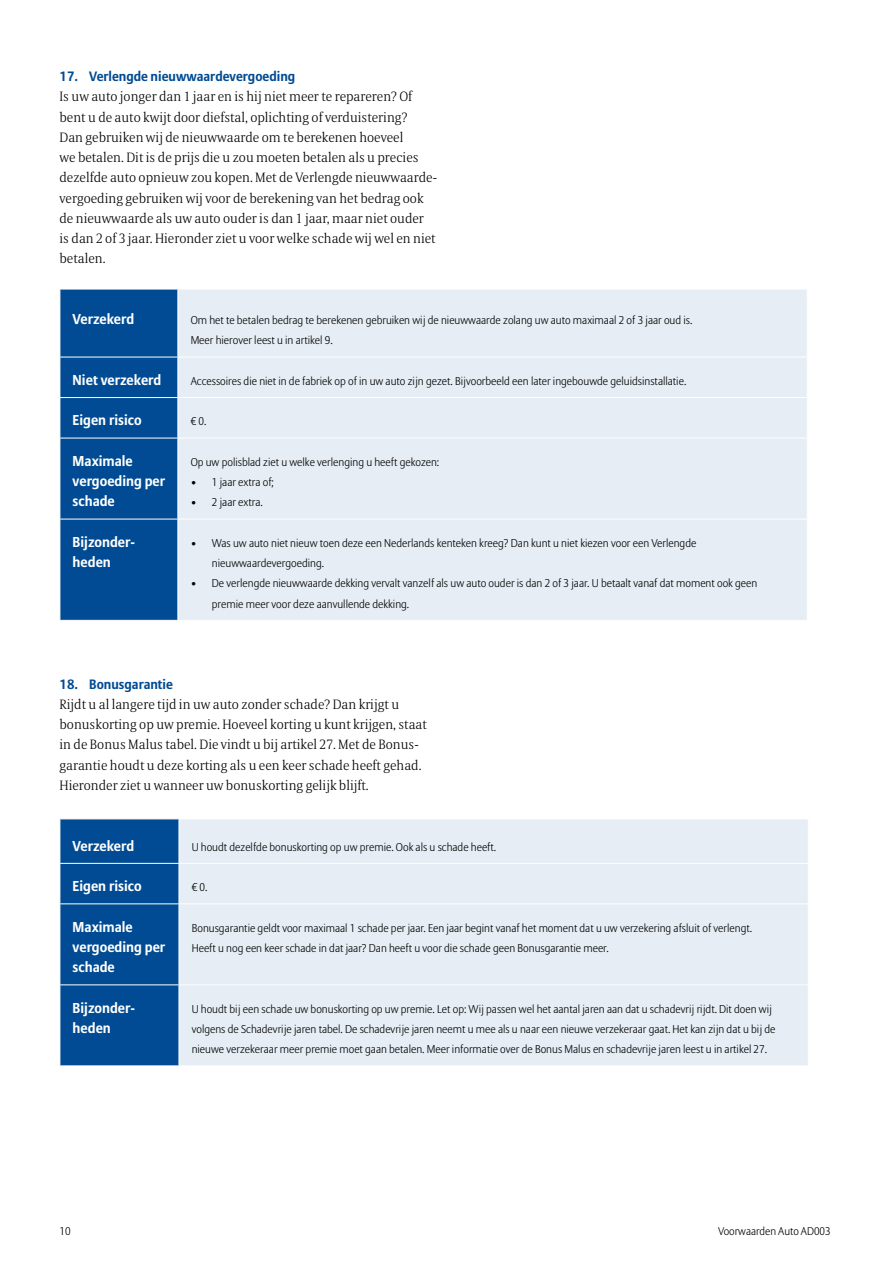
<style>
.page{position:relative;width:893px;height:1263px;background:#fff}
.page>*{position:absolute;margin:0;border:0;box-sizing:border-box;transform-origin:0 0}
.t1{font:700 14.25px/20.2px "Allianz Sans";color:#fff}
.t2{font:300 13.5px/20.2px "Allianz Serif";color:#000}
.t3{font:700 13.5px "Allianz Sans";color:#004b93}
.t4{font:300 11.25px/20.2px "Allianz Sans";color:#000}
.t5{font:300 11.1px "Allianz Sans";color:#000}
</style>
<div class="page">
<div style="left:61px;top:290px;width:117px;height:330px;background:#004b93"></div>
<div style="left:179px;top:290px;width:628px;height:330px;background:#e6edf4"></div>
<hr style="left:60px;top:357px;width:118px;height:1px;background:#fff">
<hr style="left:178px;top:357px;width:630px;height:1px;background:#fff">
<hr style="left:60px;top:397px;width:118px;height:1px;background:#fff">
<hr style="left:178px;top:397px;width:630px;height:1px;background:#fff">
<hr style="left:60px;top:438px;width:118px;height:1px;background:#fff">
<hr style="left:178px;top:438px;width:630px;height:1px;background:#fff">
<hr style="left:60px;top:519px;width:118px;height:1px;background:#fff">
<hr style="left:178px;top:519px;width:630px;height:1px;background:#fff">
<div style="left:61px;top:819px;width:118px;height:246px;background:#004b93"></div>
<div style="left:180px;top:819px;width:628px;height:246px;background:#e6edf4"></div>
<hr style="left:60px;top:863px;width:119px;height:1px;background:#fff">
<hr style="left:179px;top:863px;width:630px;height:1px;background:#fff">
<hr style="left:60px;top:903px;width:119px;height:1px;background:#fff">
<hr style="left:179px;top:903px;width:630px;height:1px;background:#fff">
<hr style="left:60px;top:984px;width:119px;height:1px;background:#fff">
<hr style="left:179px;top:984px;width:630px;height:1px;background:#fff">
<p class="t3" style="left:60px;top:68px;width:237px">17. Verlengde nieuwwaardevergoeding</p>
<p class="t2" style="left:60px;top:86px;width:379px">Is uw auto jonger dan 1 jaar en is hij niet meer te repareren? Of bent u de auto kwijt door diefstal, oplichting of verduistering?<br>Dan gebruiken wij de nieuwwaarde om te berekenen hoeveel<br>we betalen. Dit is de prijs die u zou moeten betalen als u precies dezelfde auto opnieuw zou kopen. Met de Verlengde nieuwwaarde&shy;vergoeding gebruiken wij voor de berekening van het bedrag ook de nieuwwaarde als uw auto ouder is dan 1 jaar, maar niet ouder<br>is dan 2 of 3 jaar. Hieronder ziet u voor welke schade wij wel en niet betalen.</p>
<p class="t1" style="left:73px;top:309px;width:63px">Verzekerd</p>
<p class="t4" style="left:191px;top:310px;width:503px">Om het te betalen bedrag te berekenen gebruiken wij de nieuwwaarde zolang uw auto maximaal 2 of 3 jaar oud is.<br>Meer hierover leest u in artikel 9.</p>
<p class="t1" style="left:73px;top:369px;width:90px">Niet verzekerd</p>
<p class="t4" style="left:191px;top:371px;width:497px">Accessoires die niet in de fabriek op of in uw auto zijn gezet. Bijvoorbeeld een later ingebouwde geluidsinstallatie.</p>
<p class="t1" style="left:73px;top:410px;width:70px">Eigen risico</p>
<p class="t4" style="left:191px;top:411px;width:17px">€ 0.</p>
<p class="t1" style="left:73px;top:450px;width:94px">Maximale vergoeding per schade</p>
<p class="t4" style="left:191px;top:452px;width:250px">Op uw polisblad ziet u welke verlenging u heeft gekozen:</p>
<p class="t4" style="left:191px;top:472px;width:85px">• 1 jaar extra of;</p>
<p class="t4" style="left:191px;top:492px;width:74px">• 2 jaar extra.</p>
<p class="t1" style="left:73px;top:531px;width:64px">Bijzonder&shy;heden</p>
<p class="t4" style="left:212px;top:533px;width:486px;text-indent:-21px">• Was uw auto niet nieuw toen deze een Nederlands kenteken kreeg? Dan kunt u niet kiezen voor een Verlengde nieuwwaardevergoeding.</p>
<p class="t4" style="left:212px;top:573px;width:547px;text-indent:-21px">• De verlengde nieuwwaarde dekking vervalt vanzelf als uw auto ouder is dan 2 of 3 jaar. U betaalt vanaf dat moment ook geen premie meer voor deze aanvullende dekking.</p>
<p class="t3" style="left:60px;top:676px;width:115px">18. Bonusgarantie</p>
<p class="t2" style="left:60px;top:694px;width:369px">Rijdt u al langere tijd in uw auto zonder schade? Dan krijgt u bonuskorting op uw premie. Hoeveel korting u kunt krijgen, staat in de Bonus Malus tabel. Die vindt u bij artikel 27. Met de Bonus&shy;garantie houdt u deze korting als u een keer schade heeft gehad.<br>Hieronder ziet u wanneer uw bonuskorting gelijk blijft.</p>
<p class="t1" style="left:73px;top:835px;width:63px">Verzekerd</p>
<p class="t4" style="left:192px;top:836px;width:306px">U houdt dezelfde bonuskorting op uw premie. Ook als u schade heeft.</p>
<p class="t1" style="left:73px;top:876px;width:70px">Eigen risico</p>
<p class="t4" style="left:192px;top:877px;width:17px">€ 0.</p>
<p class="t1" style="left:73px;top:916px;width:94px">Maximale vergoeding per schade</p>
<p class="t4" style="left:192px;top:917px;width:562px">Bonusgarantie geldt voor maximaal 1 schade per jaar. Een jaar begint vanaf het moment dat u uw verzekering afsluit of verlengt.<br>Heeft u nog een keer schade in dat jaar? Dan heeft u voor die schade geen Bonusgarantie meer.</p>
<p class="t1" style="left:73px;top:997px;width:64px">Bijzonder&shy;heden</p>
<p class="t4" style="left:192px;top:998px;width:585px">U houdt bij een schade uw bonuskorting op uw premie. Let op: Wij passen wel het aantal jaren aan dat u schadevrij rijdt. Dit doen wij volgens de Schadevrije jaren tabel. De schadevrije jaren neemt u mee als u naar een nieuwe verzekeraar gaat. Het kan zijn dat u bij de nieuwe verzekeraar meer premie moet gaan betalen. Meer informatie over de Bonus Malus en schadevrije jaren leest u in artikel 27.</p>
<p class="t4" style="left:60px;top:1221px;width:13px">10</p>
<p class="t5" style="left:718px;top:1224px;width:114px">Voorwaarden Auto AD003</p>
</div>
